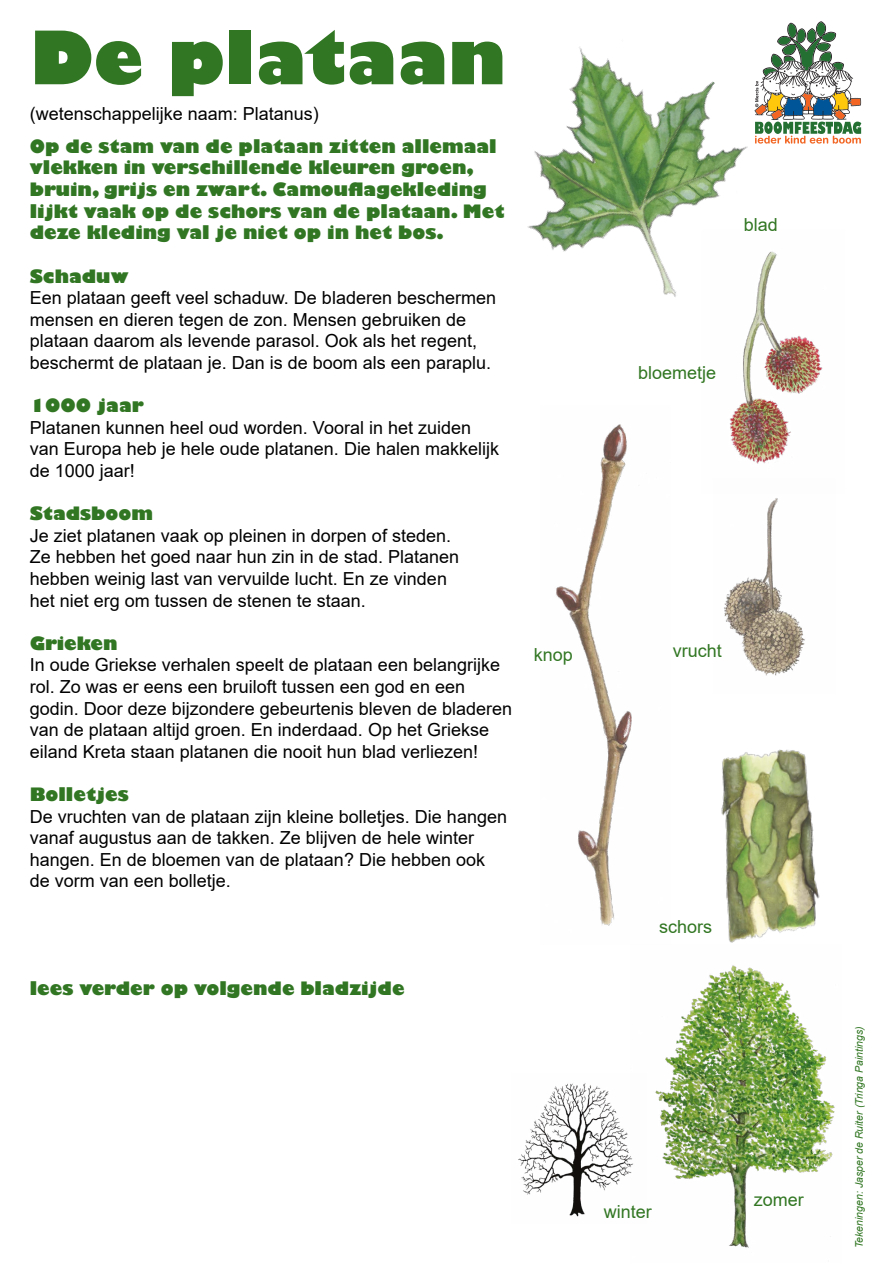
<style>
.page{position:relative;width:893px;height:1263px;background:#fff}
.page>*{position:absolute;margin:0;border:0;box-sizing:border-box;transform-origin:0 0}
.t1{font:800 72px "Gill Sans";color:#317622}
.t2{font:18px/21.6px "Arial";color:#000}
.t3{font:800 18px/21.6px "Gill Sans";color:#317622}
.t4{font:18px "Arial";color:#317622}
.t5{font:italic 10.5px "Arial";color:#317622}
</style>
<div class="page">
<img style="left:527px;top:47px;width:221px;height:250px">
<img style="left:701px;top:229px;width:122px;height:235px">
<img style="left:556px;top:424px;width:76px;height:502px">
<img style="left:721px;top:749px;width:99px;height:194px">
<img style="left:655px;top:965px;width:180px;height:283px">
<img style="left:724px;top:498px;width:81px;height:178px">
<img style="left:518px;top:1083px;width:115px;height:134px">
<svg style="left:754px;top:21px;width:107px;height:123px"></svg>
<h1 class="t1" style="left:30px;top:13px;width:478px">De plataan</h1>
<p class="t2" style="left:30px;top:103px;width:291px">(wetenschappelijke naam: Platanus)</p>
<p class="t3" style="left:30px;top:137px;width:476px">Op de stam van de plataan zitten allemaal vlekken in verschillende kleuren groen, bruin, grijs en zwart. Camouflagekleding lijkt vaak op de schors van de plataan. Met deze kleding val je niet op in het bos.</p>
<p class="t3" style="left:30px;top:266px;width:100px">Schaduw</p>
<p class="t2" style="left:30px;top:287px;width:468px">Een plataan geeft veel schaduw. De bladeren beschermen mensen en dieren tegen de zon. Mensen gebruiken de plataan daarom als levende parasol. Ook als het regent, beschermt de plataan je. Dan is de boom als een paraplu.</p>
<p class="t3" style="left:30px;top:396px;width:115px">1000 jaar</p>
<p class="t2" style="left:30px;top:416px;width:471px">Platanen kunnen heel oud worden. Vooral in het zuiden van Europa heb je hele oude platanen. Die halen makkelijk de 1000 jaar!</p>
<p class="t3" style="left:30px;top:504px;width:125px">Stadsboom</p>
<p class="t2" style="left:30px;top:524px;width:431px">Je ziet platanen vaak op pleinen in dorpen of steden.<br>Ze hebben het goed naar hun zin in de stad. Platanen hebben weinig last van vervuilde lucht. En ze vinden het niet erg om tussen de stenen te staan.</p>
<p class="t3" style="left:30px;top:634px;width:89px">Grieken</p>
<p class="t2" style="left:30px;top:654px;width:484px">In oude Griekse verhalen speelt de plataan een belangrijke rol. Zo was er eens een bruiloft tussen een god en een godin. Door deze bijzondere gebeurtenis bleven de bladeren van de plataan altijd groen. En inderdaad. Op het Griekse eiland Kreta staan platanen die nooit hun blad verliezen!</p>
<p class="t3" style="left:30px;top:785px;width:101px">Bolletjes</p>
<p class="t2" style="left:30px;top:805px;width:479px">De vruchten van de plataan zijn kleine bolletjes. Die hangen vanaf augustus aan de takken. Ze blijven de hele winter hangen. En de bloemen van de plataan? Die hebben ook de vorm van een bolletje.</p>
<p class="t3" style="left:30px;top:979px;width:376px">lees verder op volgende bladzijde</p>
<p class="t4" style="left:744px;top:212px;width:36px">blad</p>
<p class="t4" style="left:638px;top:360px;width:80px">bloemetje</p>
<p class="t4" style="left:534px;top:642px;width:41px">knop</p>
<p class="t4" style="left:673px;top:638px;width:51px">vrucht</p>
<p class="t4" style="left:659px;top:914px;width:55px">schors</p>
<p class="t4" style="left:604px;top:1199px;width:50px">winter</p>
<p class="t4" style="left:754px;top:1187px;width:52px">zomer</p>
<p class="t5" style="left:852px;top:1248px;width:224px;rotate:-90deg">Tekeningen: Jasper de Ruiter (Tringa Paintings)</p>
</div>
